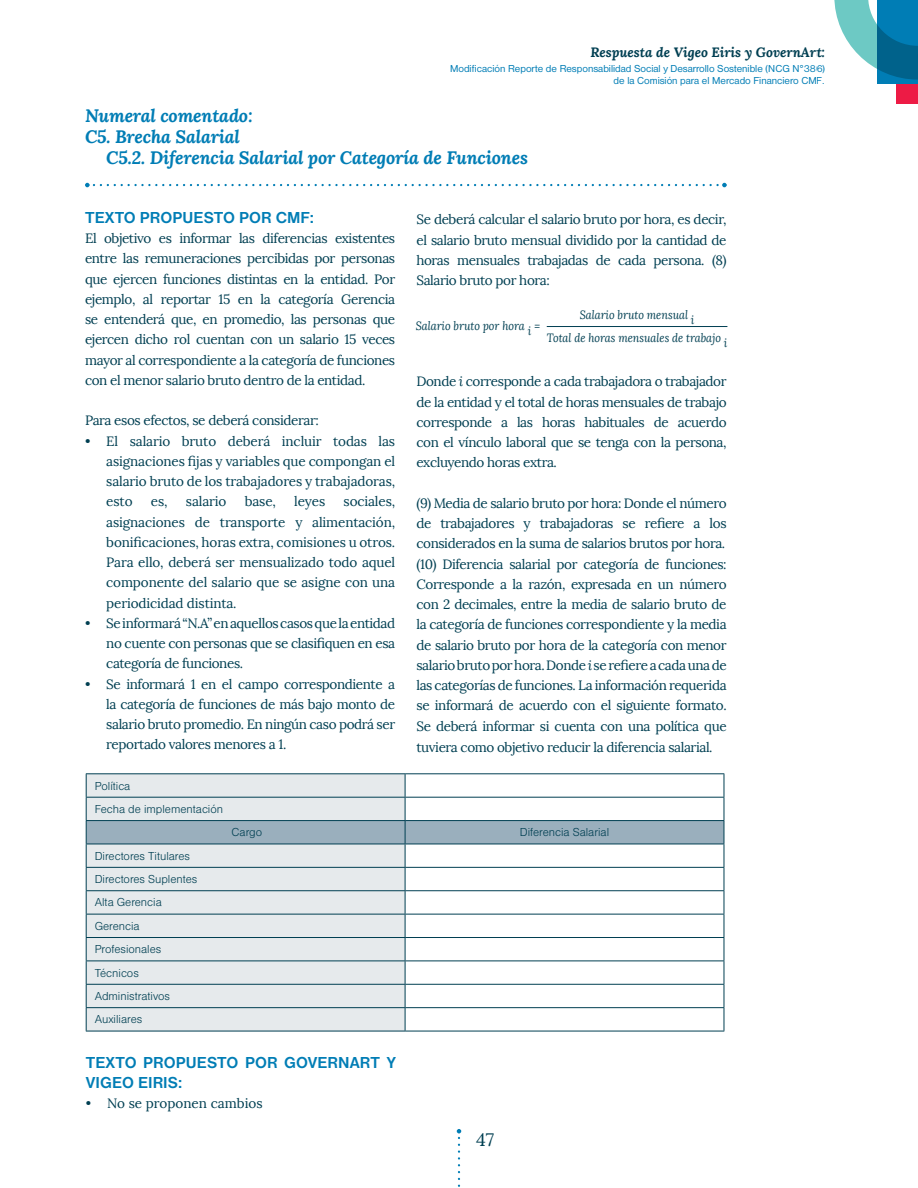
<style>
.page{position:relative;width:918px;height:1188px;background:#fff}
.page>*{position:absolute;margin:0;border:0;box-sizing:border-box;transform-origin:0 0}
.t1{font:italic 700 18px "Lora";letter-spacing:-.01em;color:#007db5}
.t2{font:18px "Lora";color:#003f52}
.t3{font:700 16.5px/20.2px "Nimbus Sans DOT";letter-spacing:.005em;color:#007db5}
.t4{font:13.5px/20.2px "Lora";letter-spacing:-.03em;color:#003f52;text-align:justify}
.t5{font:italic 700 13.5px "Lora";color:#003f52}
.t6{font:13.5px "Lora";color:#003f52}
.t7{font:13.5px "Lora";letter-spacing:-.01em;color:#003f52}
.t8{font:12px/23.4px "Nimbus Sans DOT Ligh";color:#003f52}
.t9{font:italic 12px/22.6px "Lora";color:#003f52;text-align:center;scale:.9 1}
.t10{font:10.5px/12px "Nimbus Sans DOT";color:#007db5;text-align:right}
.s1{font-style:italic}
</style>
<div class="page">
<div style="left:897px;top:61px;width:21px;height:42px;background:#ed1b45"></div>
<svg style="left:457px;top:1129px;width:4px;height:58px"></svg>
<div style="left:877px;top:0;width:41px;height:84px;background:#007db5"></div>
<svg style="left:834px;top:0;width:84px;height:80px"></svg>
<svg style="left:85px;top:183px;width:642px;height:4px"></svg>
<hr style="left:547px;top:326px;width:180px;height:1px;background:#003f52">
<hr style="left:86px;top:773px;width:319px;height:1px;background:#003f52">
<hr style="left:405px;top:773px;width:319px;height:1px;background:#003f52">
<svg style="left:86px;top:774px;width:639px;height:257px"></svg>
<hr style="left:86px;top:1031px;width:319px;height:1px;background:#003f52">
<hr style="left:405px;top:1031px;width:319px;height:1px;background:#003f52">
<p class="t5" style="left:590px;top:43px;width:236px">Respuesta de Vigeo Eiris y GovernArt:</p>
<p class="t10" style="left:450px;top:63px;width:376px">Modificación Reporte de Responsabilidad Social y Desarrollo Sostenible (NCG N°386) de la Comisión para el Mercado Financiero CMF.</p>
<h1 class="t1" style="left:85px;top:103px;width:169px">Numeral comentado:</h1>
<h1 class="t1" style="left:85px;top:124px;width:157px">C5. Brecha Salarial</h1>
<h1 class="t1" style="left:106px;top:145px;width:423px">C5.2. Diferencia Salarial por Categoría de Funciones</h1>
<p class="t3" style="left:85px;top:207px;width:230px">TEXTO PROPUESTO POR CMF:</p>
<p class="t4" style="left:85px;top:228px;width:312px">El objetivo es informar las diferencias existentes entre las remuneraciones percibidas por personas que ejercen funciones distintas en la entidad. Por ejemplo, al reportar 15 en la categoría Gerencia se entenderá que, en promedio, las personas que ejercen dicho rol cuentan con un salario 15 veces mayor al correspondiente a la categoría de funciones con el menor salario bruto dentro de la entidad.</p>
<p class="t4" style="left:85px;top:410px;width:235px">Para esos efectos, se deberá considerar:</p>
<p class="t4" style="left:106px;top:431px;width:290px;text-indent:-21px">• El salario bruto deberá incluir todas las asignaciones fijas y variables que compongan el salario bruto de los trabajadores y trabajadoras, esto</p>
<p class="t4" style="left:106px;top:491px;width:290px;text-indent:237px">sociales, asignaciones de transporte y alimentación, bonificaciones, horas extra, comisiones u otros.<br>Para ello, deberá ser mensualizado todo aquel componente del salario que se asigne con una periodicidad distinta.</p>
<p class="t4" style="left:106px;top:613px;width:290px;text-indent:-21px">• Se informará “N.A” en aquellos casos que la entidad no cuente con personas que se clasifiquen en esa categoría de funciones.</p>
<p class="t4" style="left:106px;top:674px;width:290px;text-indent:-21px">• Se informará 1 en el campo correspondiente a la categoría de funciones de más bajo monto de salario bruto promedio. En ningún caso podrá ser reportado valores menores a 1.</p>
<p class="t4" style="left:151px;top:491px;width:18px">es,</p>
<p class="t7" style="left:186px;top:493px;width:42px">salario</p>
<p class="t4" style="left:245px;top:491px;width:33px">base,</p>
<p class="t4" style="left:294px;top:491px;width:32px">leyes</p>
<p class="t8" style="left:95px;top:774px;width:130px">Política<br>Fecha de implementación</p>
<p class="t4" style="left:416px;top:210px;width:312px">Se deberá calcular el salario bruto por hora, es decir, el salario bruto mensual dividido por la cantidad de horas mensuales trabajadas de cada persona. (8)<br>Salario bruto por hora:</p>
<p class="t9" style="left:416px;top:315px;width:140px">Salario bruto por hora i =</p>
<p class="t9" style="left:547px;top:304px;width:202px">Salario bruto mensual i<br>Total de horas mensuales de trabajo i</p>
<p class="t4" style="left:416px;top:372px;width:312px">Donde <span class="s1">i</span> corresponde a cada trabajadora o trabajador de la entidad y el total de horas mensuales de trabajo corresponde a las horas habituales de acuerdo con el vínculo laboral que se tenga con la persona, excluyendo horas extra.</p>
<p class="t4" style="left:416px;top:493px;width:312px">(9) Media de salario bruto por hora: Donde el número de trabajadores y trabajadoras se refiere a los considerados en la suma de salarios brutos por hora. (10) Diferencia salarial por categoría de funciones:<br>Corresponde a la razón, expresada en un número con 2 decimales, entre la media de salario bruto de la categoría de funciones correspondiente y la media de salario bruto por hora de la categoría con menor salario bruto por hora. Donde <span class="s1">i</span> se refiere a cada una de las categorías de funciones. La información requerida se informará de acuerdo con el siguiente formato.<br>Se deberá informar si cuenta con una política que tuviera como objetivo reducir la diferencia salarial.</p>
<p class="t8" style="left:232px;top:821px;width:32px">Cargo</p>
<p class="t8" style="left:520px;top:821px;width:91px">Diferencia Salarial</p>
<p class="t8" style="left:95px;top:844px;width:104px">Directores Titulares<br>Directores Suplentes<br>Alta Gerencia<br>Gerencia<br>Profesionales<br>Técnicos<br>Administrativos<br>Auxiliares</p>
<p class="t3" style="left:86px;top:1052px;width:311px">TEXTO PROPUESTO POR GOVERNART Y<br>VIGEO EIRIS:</p>
<p class="t6" style="left:86px;top:1095px;width:178px">• No se proponen cambios</p>
<h1 class="t2" style="left:476px;top:1129px;width:20px">47</h1>
</div>
